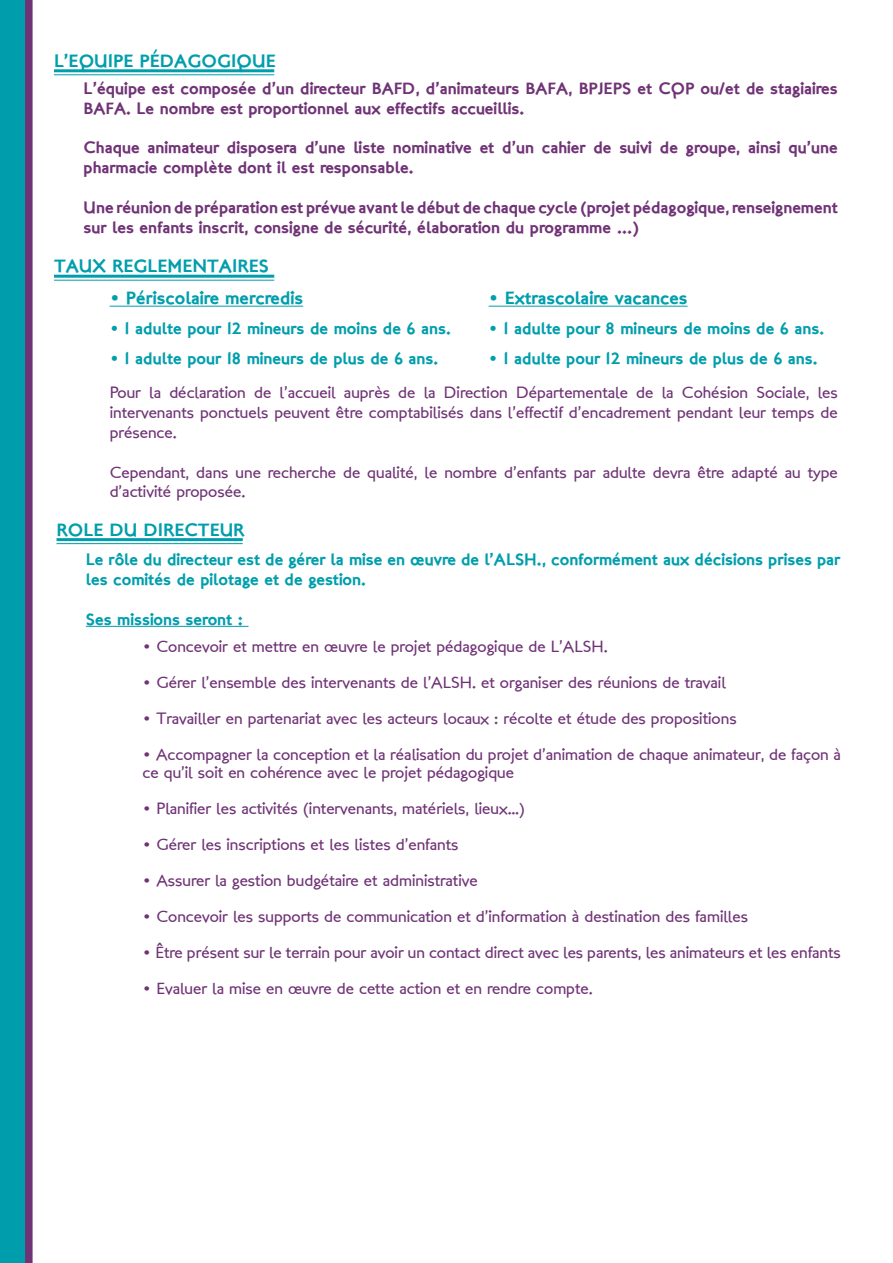
<style>
.page{position:relative;width:893px;height:1263px;background:#fff}
.page>*{position:absolute;margin:0;border:0;box-sizing:border-box;transform-origin:0 0}
.t1{font:18px "London Two";color:#009eac}
.t2{font:16.5px/19.8px "London Between";color:#703376}
.t3{font:16.5px/19.8px "London Two";color:#703376}
.t4{font:16.5px/19.8px "London Two";color:#009eac}
</style>
<div class="page">
<svg style="left:0;top:0;width:33px;height:1263px;background:#1c86a0"></svg>
<hr style="left:54px;top:69px;width:220px;height:3px;background:#009eac">
<hr style="left:54px;top:74px;width:220px;height:1px;background:#009eac">
<hr style="left:54px;top:275px;width:220px;height:3px;background:#009eac">
<hr style="left:54px;top:280px;width:220px;height:1px;background:#009eac">
<hr style="left:110px;top:306px;width:193px;height:1px;background:#009eac">
<hr style="left:489px;top:306px;width:198px;height:1px;background:#009eac">
<hr style="left:57px;top:538px;width:186px;height:3px;background:#009eac">
<hr style="left:57px;top:543px;width:186px;height:1px;background:#009eac">
<hr style="left:86px;top:626px;width:163px;height:1px;background:#009eac">
<p class="t1" style="left:54px;top:49px;width:221px">L’Equipe Pédagog ique</p>
<p class="t3" style="left:84px;top:78px;width:756px">L’équipe est composée d’un directeur BAFD, d’animateurs BAFA, BPJEPS et CQP ou/et de stagiaires<br>BAFA. Le nombre est proportionnel aux effectifs accueillis.</p>
<p class="t3" style="left:84px;top:138px;width:756px">Chaque animateur disposera d’une liste nominative et d’un cahier de suivi de groupe, ainsi qu’une pharmacie complète dont il est responsable.</p>
<p class="t3" style="left:84px;top:197px;width:756px">Une réunion de préparation est prévue avant le début de chaque cycle (projet pédagogique, renseignement sur les enfants inscrit, consigne de sécurité, élaboration du programme …)</p>
<p class="t1" style="left:54px;top:255px;width:216px">TAUX REGLEMENTAIRES</p>
<p class="t1" style="left:110px;top:286px;width:195px">• Périscolaire mercredis</p>
<p class="t4" style="left:110px;top:319px;width:343px">• 1 adulte pour 12 mineurs de moins de 6 ans.</p>
<p class="t4" style="left:110px;top:349px;width:330px">• 1 adulte pour 18 mineurs de plus de 6 ans.</p>
<p class="t1" style="left:489px;top:286px;width:200px">• Extrascolaire vacances</p>
<p class="t4" style="left:489px;top:319px;width:337px">• 1 adulte pour 8 mineurs de moins de 6 ans.</p>
<p class="t4" style="left:489px;top:349px;width:330px">• 1 adulte pour 12 mineurs de plus de 6 ans.</p>
<p class="t2" style="left:110px;top:383px;width:730px;text-align:justify">Pour la déclaration de l’accueil auprès de la Direction Départementale de la Cohésion Sociale, les intervenants ponctuels peuvent être comptabilisés dans l’effectif d’encadrement pendant leur temps de présence.</p>
<p class="t2" style="left:110px;top:462px;width:730px">Cependant, dans une recherche de qualité, le nombre d’enfants par adulte devra être adapté au type d’activité proposée.</p>
<p class="t1" style="left:57px;top:518px;width:13px">ROL</p>
<p class="t1" style="left:93px;top:518px;width:140px">E DU DIRECTEUR</p>
<p class="t4" style="left:86px;top:549px;width:756px">Le rôle du directeur est de gérer la mise en œuvre de l’ALS H., conformément aux décisions prises par les comités de pilotage et de gestion.</p>
<p class="t4" style="left:86px;top:609px;width:159px">Ses missions seront :</p>
<p class="t2" style="left:143px;top:637px;width:466px">• Concevoir et mettre en œuvre le projet pédagogique de L’ALSH.</p>
<p class="t2" style="left:143px;top:673px;width:585px">• Gérer l’ensemble des intervenants de l’ALSH. et organiser des réunions de travail</p>
<p class="t2" style="left:143px;top:709px;width:595px">• Travailler en partenariat avec les acteurs locaux : récolte et étude des propositions</p>
<p class="t2" style="left:143px;top:746px;width:700px;line-height:18px">• Accompagner la conception et la réalisation du projet d’animation de chaque animateur, de façon à ce qu’il soit en cohérence avec le projet pédagogique</p>
<p class="t2" style="left:143px;top:799px;width:384px">• Planifier les activités (intervenants, matériels, lieux...)</p>
<p class="t2" style="left:143px;top:835px;width:317px">• Gérer les inscriptions et les listes d’enfants</p>
<p class="t2" style="left:143px;top:871px;width:337px">• Assurer la gestion budgétaire et administrative</p>
<p class="t2" style="left:143px;top:907px;width:607px">• Concevoir les supports de communication et d’information à destination des familles</p>
<p class="t2" style="left:143px;top:943px;width:700px">• Être présent sur le terrain pour avoir un contact direct avec les parents, les animateurs et les enfants</p>
<p class="t2" style="left:143px;top:979px;width:451px">• Evaluer la mise en œuvre de cette action et en rendre compte.</p>
</div>
